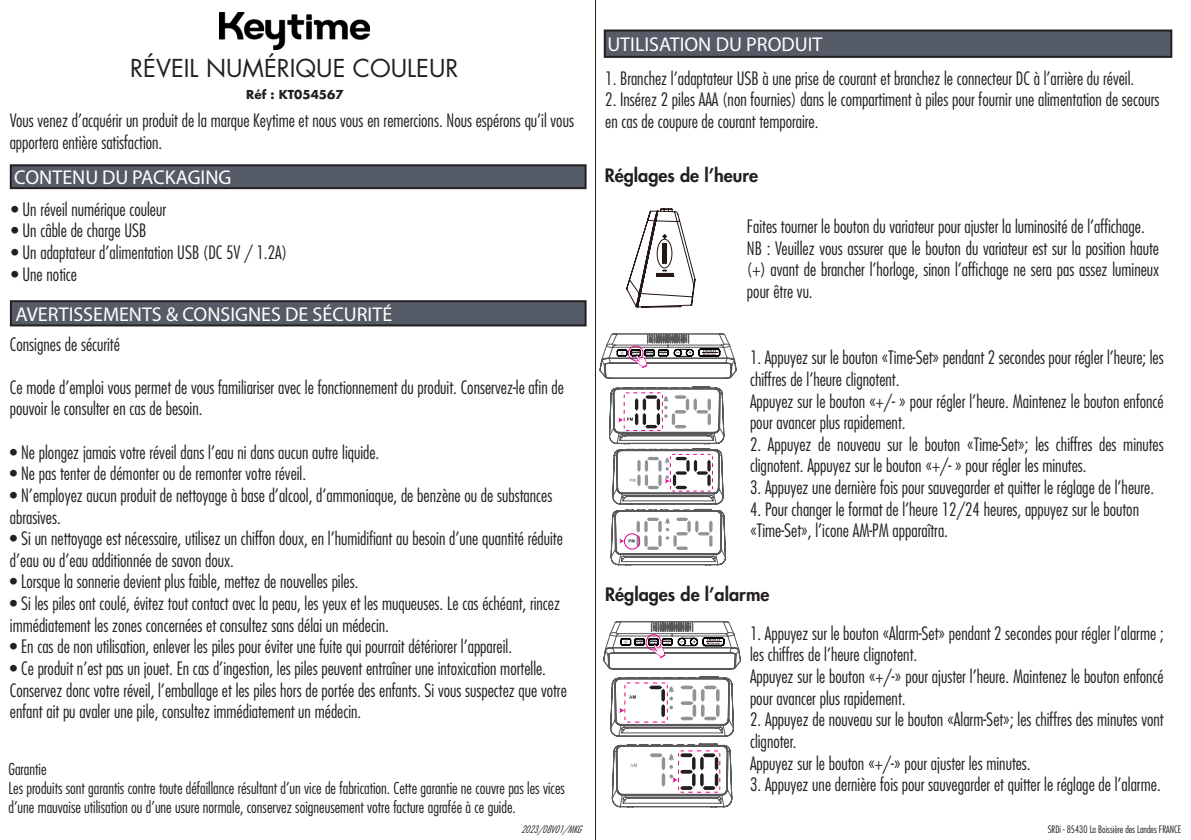
<style>
.page{position:relative;width:1191px;height:840px;background:#fff}
.page>*{position:absolute;margin:0;border:0;box-sizing:border-box;transform-origin:0 0}
.t1{font:24px "Futura Std";color:#231f20}
.t2{font:20px "Myriad Pro";color:#fff}
.t3{font:300 condensed 18px/21.6px "Futura Std";color:#231f20}
.t4{font:800 18px "Futura Std";color:#231f20}
.t5{font:300 condensed 16px/19.2px "Futura Std";color:#231f20}
.t6{font:700 12px "Futura Std";color:#231f20}
.t7{font:300 condensed 10px "Futura Std";color:#231f20}
.t8{font:italic 300 condensed 10px "Futura Std";color:#231f20}
</style>
<div class="page">
<img style="left:220px;top:13px;width:149px;height:36px">
<div style="left:11px;top:165px;width:574px;height:23px;background:#555b67"></div>
<div style="left:10px;top:164px;width:576px;height:25px;border:2px solid #231f20"></div>
<div style="left:11px;top:301px;width:574px;height:24px;background:#555b67"></div>
<div style="left:10px;top:300px;width:576px;height:26px;border:2px solid #231f20"></div>
<div style="left:605px;top:30px;width:566px;height:27px;background:#555b67"></div>
<div style="left:604px;top:29px;width:568px;height:29px;border:2px solid #231f20"></div>
<hr style="left:595px;top:0;width:1px;height:839px;background:#231f20">
<svg style="left:626px;top:208px;width:69px;height:100px"></svg>
<svg style="left:603px;top:621px;width:138px;height:187px"></svg>
<svg style="left:599px;top:333px;width:138px;height:233px"></svg>
<p class="t1" style="left:130px;top:53px;width:330px">RÉVEIL NUMÉRIQUE COULEUR</p>
<p class="t6" style="left:246px;top:87px;width:99px">Réf : KT054567</p>
<p class="t3" style="left:10px;top:109px;width:566px">Vous venez d’acquérir un produit de la marque Keytime et nous vous en remercions. Nous espérons qu’il vous apportera entière satisfaction.</p>
<p class="t2" style="left:14px;top:164px;width:219px">CONTENU DU PACKAGING</p>
<p class="t3" style="left:11px;top:198px;width:156px">• Un réveil numérique couleur</p>
<p class="t3" style="left:11px;top:220px;width:137px">• Un câble de charge USB</p>
<p class="t3" style="left:11px;top:241px;width:277px">• Un adaptateur d’alimentation USB (DC 5V / 1.2A)</p>
<p class="t3" style="left:11px;top:263px;width:67px">• Une notice</p>
<p class="t2" style="left:16px;top:302px;width:378px">AVERTISSEMENTS &amp; CONSIGNES DE SÉCURITÉ</p>
<p class="t3" style="left:10px;top:333px;width:111px">Consignes de sécurité</p>
<p class="t3" style="left:10px;top:376px;width:555px">Ce mode d’emploi vous permet de vous familiariser avec le fonctionnement du produit. Conservez-le afin de pouvoir le consulter en cas de besoin.</p>
<p class="t3" style="left:10px;top:441px;width:371px">• Ne plongez jamais votre réveil dans l’eau ni dans aucun autre liquide.</p>
<p class="t3" style="left:10px;top:462px;width:298px">• Ne pas tenter de démonter ou de remonter votre réveil.</p>
<p class="t3" style="left:10px;top:484px;width:544px">• N’employez aucun produit de nettoyage à base d’alcool, d’ammoniaque, de benzène ou de substances abrasives.</p>
<p class="t3" style="left:10px;top:527px;width:554px">• Si un nettoyage est nécessaire, utilisez un chiffon doux, en l’humidifiant au besoin d’une quantité réduite d’eau ou d’eau additionnée de savon doux.</p>
<p class="t3" style="left:10px;top:570px;width:350px">• Lorsque la sonnerie devient plus faible, mettez de nouvelles piles.</p>
<p class="t3" style="left:10px;top:592px;width:551px">• Si les piles ont coulé, évitez tout contact avec la peau, les yeux et les muqueuses. Le cas échéant, rincez immédiatement les zones concernées et consultez sans délai un médecin.</p>
<p class="t3" style="left:10px;top:635px;width:503px">• En cas de non utilisation, enlever les piles pour éviter une fuite qui pourrait détériorer l’appareil.</p>
<p class="t3" style="left:10px;top:657px;width:558px">• Ce produit n’est pas un jouet. En cas d’ingestion, les piles peuvent entraîner une intoxication mortelle.<br>Conservez donc votre réveil, l’emballage et les piles hors de portée des enfants. Si vous suspectez que votre enfant ait pu avaler une pile, consultez immédiatement un médecin.</p>
<p class="t5" style="left:8px;top:759px;width:40px">Garantie</p>
<p class="t5" style="left:8px;top:778px;width:558px">Les produits sont garantis contre toute défaillance résultant d’un vice de fabrication. Cette garantie ne couvre pas les vices d’une mauvaise utilisation ou d’une usure normale, conservez soigneusement votre facture agrafée à ce guide.</p>
<p class="t8" style="left:521px;top:822px;width:66px">2023/08V01/MKG</p>
<p class="t2" style="left:607px;top:32px;width:217px">UTILISATION DU PRODUIT</p>
<p class="t3" style="left:605px;top:67px;width:530px">1. Branchez l’adaptateur USB à une prise de courant et branchez le connecteur DC à l’arrière du réveil.</p>
<p class="t3" style="left:605px;top:89px;width:556px">2. Insérez 2 piles AAA (non fournies) dans le compartiment à piles pour fournir une alimentation de secours</p>
<p class="t3" style="left:605px;top:110px;width:215px">en cas de coupure de courant temporaire.</p>
<p class="t4" style="left:605px;top:164px;width:155px">Réglages de l’heure</p>
<p class="t3" style="left:747px;top:215px;width:399px">Faites tourner le bouton du variateur pour ajuster la luminosité de l’affichage.</p>
<p class="t3" style="left:747px;top:237px;width:414px;text-align:justify">NB : Veuillez vous assurer que le bouton du variateur est sur la position haute (+) avant de brancher l’horloge, sinon l’affichage ne sera pas assez lumineux pour être vu.</p>
<p class="t3" style="left:750px;top:346px;width:415px">1. Appuyez sur le bouton «Time-Set» pendant 2 secondes pour régler l’heure; les chiffres de l’heure clignotent.</p>
<p class="t3" style="left:750px;top:390px;width:415px">Appuyez sur le bouton «+/- » pour régler l’heure. Maintenez le bouton enfoncé pour avancer plus rapidement.</p>
<p class="t3" style="left:750px;top:433px;width:415px">2. Appuyez de nouveau sur le bouton «Time-Set»; les chiffres des minutes clignotent. Appuyez sur le bouton «+/- » pour régler les minutes.</p>
<p class="t3" style="left:750px;top:476px;width:405px">3. Appuyez une dernière fois pour sauvegarder et quitter le réglage de l’heure.</p>
<p class="t3" style="left:750px;top:498px;width:390px">4. Pour changer le format de l’heure 12/24 heures, appuyez sur le bouton</p>
<p class="t3" style="left:750px;top:519px;width:199px">«Time-Set», l’icone AM-PM apparaîtra.</p>
<p class="t4" style="left:605px;top:582px;width:166px">Réglages de l’alarme</p>
<p class="t3" style="left:750px;top:622px;width:415px">1. Appuyez sur le bouton «Alarm-Set» pendant 2 secondes pour régler l’alarme ; les chiffres de l’heure clignotent.</p>
<p class="t3" style="left:750px;top:665px;width:415px">Appuyez sur le bouton «+/-» pour ajuster l’heure. Maintenez le bouton enfoncé pour avancer plus rapidement.</p>
<p class="t3" style="left:750px;top:708px;width:415px">2. Appuyez de nouveau sur le bouton «Alarm-Set»; les chiffres des minutes vont clignoter.</p>
<p class="t3" style="left:750px;top:751px;width:282px">Appuyez sur le bouton «+/-» pour ajuster les minutes.</p>
<p class="t3" style="left:750px;top:773px;width:412px">3. Appuyez une dernière fois pour sauvegarder et quitter le réglage de l’alarme.</p>
<p class="t7" style="left:1047px;top:822px;width:135px">SRDi - 85430 La Boissière des Landes FRANCE</p>
</div>
